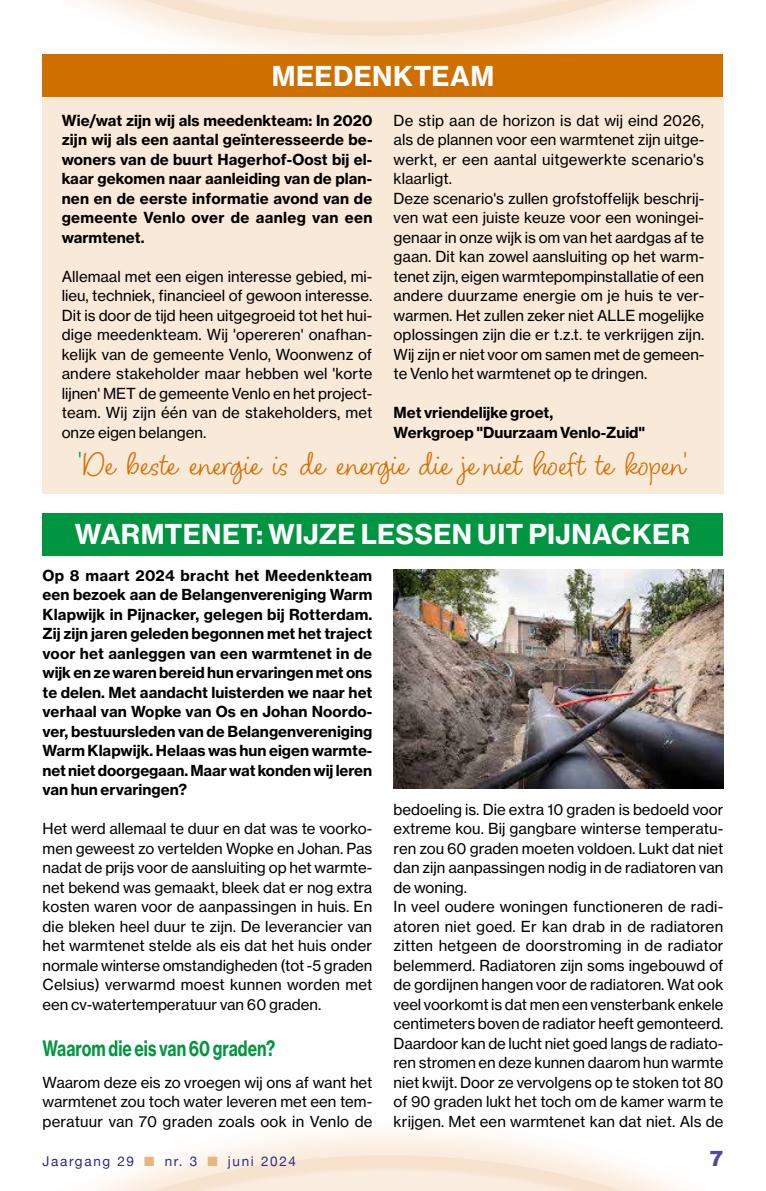
<style>
.page{position:relative;width:766px;height:1191px;background:#fff}
.page>*{position:absolute;margin:0;border:0;box-sizing:border-box;transform-origin:0 0}
.t1{font:33px "Blithe";color:#cf6f00}
.t2{font:27px "N Haas Grotesk TX Pro 75 Bd";letter-spacing:.01em;color:#fff}
.t3{font:21px "N Haas Grotesk TX Pro 75 Bd";color:#009641;scale:.75 1}
.t4{font:900 21px "Arial";color:#4f4b96}
.t5{font:15px/19.5px "N Haas Grotesk TX Pro 55 Rg";color:#000;text-align:justify}
.t6{font:15px/19.5px "N Haas Grotesk TX Pro 75 Bd";color:#000;text-align:justify}
.t7{font:13.5px "Helvetica Neue";letter-spacing:.125em;color:#2a2d82}
.s1{color:#009641}
.s2{color:#e9b682}
</style>
<div class="page">
<img style="left:42px;top:0;width:628px;height:82px">
<div style="left:43px;top:54px;width:680px;height:43px;background:#cf6f00"></div>
<div style="left:43px;top:513px;width:680px;height:43px;background:#009641"></div>
<div style="left:42px;top:97px;width:681px;height:396px;background:#f9e9d9"></div>
<img style="left:393px;top:569px;width:330px;height:219px">
<h2 class="t2" style="left:272px;top:59px;width:224px">MEEDENKTEAM</h2>
<p class="t6" style="left:62px;top:110px;width:312px">Wie/wat zijn wij als meedenkteam: In 2020 zijn wij als een aantal geïnteresseerde be&shy;woners van de buurt Hagerhof-Oost bij el&shy;kaar gekomen naar aanleiding van de plan&shy;nen en de eerste informatie avond van de gemeente Venlo over de aanleg van een warmtenet.</p>
<p class="t5" style="left:62px;top:266px;width:312px">Allemaal met een eigen interesse gebied, mi&shy;lieu, techniek, financieel of gewoon interesse.<br>Dit is door de tijd heen uitgegroeid tot het hui&shy;dige meedenkteam. Wij 'opereren' onafhan&shy;kelijk van de gemeente Venlo, Woonwenz of andere stakeholder maar hebben wel 'korte lijnen' MET de gemeente Venlo en het project&shy;team. Wij zijn één van de stakeholders, met onze eigen belangen.</p>
<p class="t5" style="left:393px;top:110px;width:312px;text-align:left">De stip aan de horizon is dat wij eind 2026, als de plannen voor een warmtenet zijn uitge&shy;werkt, er een aantal uitgewerkte scenario's klaarligt.<br>Deze scenario's zullen grofstoffelijk beschrij&shy;ven wat een juiste keuze voor een woningei&shy;genaar in onze wijk is om van het aardgas af te gaan. Dit kan zowel aansluiting op het warm&shy;tenet zijn, eigen warmtepompinstallatie of een andere duurzame energie om je huis te ver&shy;warmen. Het zullen zeker niet ALLE mogelijke oplossingen zijn die er t.z.t. te verkrijgen zijn.<br>Wij zijn er niet voor om samen met de gemeen&shy;te Venlo het warmtenet op te dringen.</p>
<p class="t6" style="left:393px;top:403px;width:253px">Met vriendelijke groet,<br>Werkgroep "Duurzaam Venlo-Zuid"</p>
<h1 class="t1" style="left:78px;top:444px;width:610px"><span class="s1">'</span>De beste energie is de energie die je niet hoeft te kopen'</h1>
<h2 class="t2" style="left:75px;top:517px;width:616px">WARMTENET: WIJZE LESSEN UIT PIJNACKER</h2>
<p class="t6" style="left:43px;top:565px;width:331px">Op 8 maart 2024 bracht het Meedenkteam een bezoek aan de Belangenvereniging Warm Klapwijk in Pijnacker, gelegen bij Rotterdam.<br>Zij zijn jaren geleden begonnen met het traject voor het aanleggen van een warmtenet in de wijk en ze waren bereid hun ervaringen met ons te delen. Met aandacht luisterden we naar het verhaal van Wopke van Os en Johan Noordo&shy;ver, bestuursleden van de Belangenvereniging Warm Klapwijk. Helaas was hun eigen warmte&shy;net niet doorgegaan. Maar wat konden wij leren van hun ervaringen?</p>
<p class="t5" style="left:43px;top:819px;width:331px">Het werd allemaal te duur en dat was te voorko&shy;men geweest zo vertelden Wopke en Johan. Pas nadat de prijs voor de aansluiting op het warmte&shy;net bekend was gemaakt, bleek dat er nog extra kosten waren voor de aanpassingen in huis. En die bleken heel duur te zijn. De leverancier van het warmtenet stelde als eis dat het huis onder normale winterse omstandigheden (tot -5 graden Celsius) verwarmd moest kunnen worden met een cv-watertemperatuur van 60 graden.</p>
<h3 class="t3" style="left:43px;top:1035px;width:312px">Waarom die eis van 60 graden?</h3>
<p class="t5" style="left:43px;top:1072px;width:331px">Waarom deze eis zo vroegen wij ons af want het warmtenet zou toch water leveren met een tem&shy;peratuur van 70 graden zoals ook in Venlo de</p>
<p class="t5" style="left:393px;top:799px;width:331px;text-align:left">bedoeling is. Die extra 10 graden is bedoeld voor extreme kou. Bij gangbare winterse temperatu&shy;ren zou 60 graden moeten voldoen. Lukt dat niet dan zijn aanpassingen nodig in de radiatoren van de woning.<br>In veel oudere woningen functioneren de radi&shy;atoren niet goed. Er kan drab in de radiatoren zitten hetgeen de doorstroming in de radiator belemmerd. Radiatoren zijn soms ingebouwd of de gordijnen hangen voor de radiatoren. Wat ook veel voorkomt is dat men een vensterbank enkele centimeters boven de radiator heeft gemonteerd.<br>Daardoor kan de lucht niet goed langs de radiato&shy;ren stromen en deze kunnen daarom hun warmte niet kwijt. Door ze vervolgens op te stoken tot 80 of 90 graden lukt het toch om de kamer warm te krijgen. Met een warmtenet kan dat niet. Als de</p>
<p class="t7" style="left:43px;top:1151px;width:255px">Jaargang 29 <span class="s2">■</span> nr. 3 <span class="s2">■</span> juni 2024</p>
<h3 class="t4" style="left:709px;top:1143px;width:16px">7</h3>
</div>
